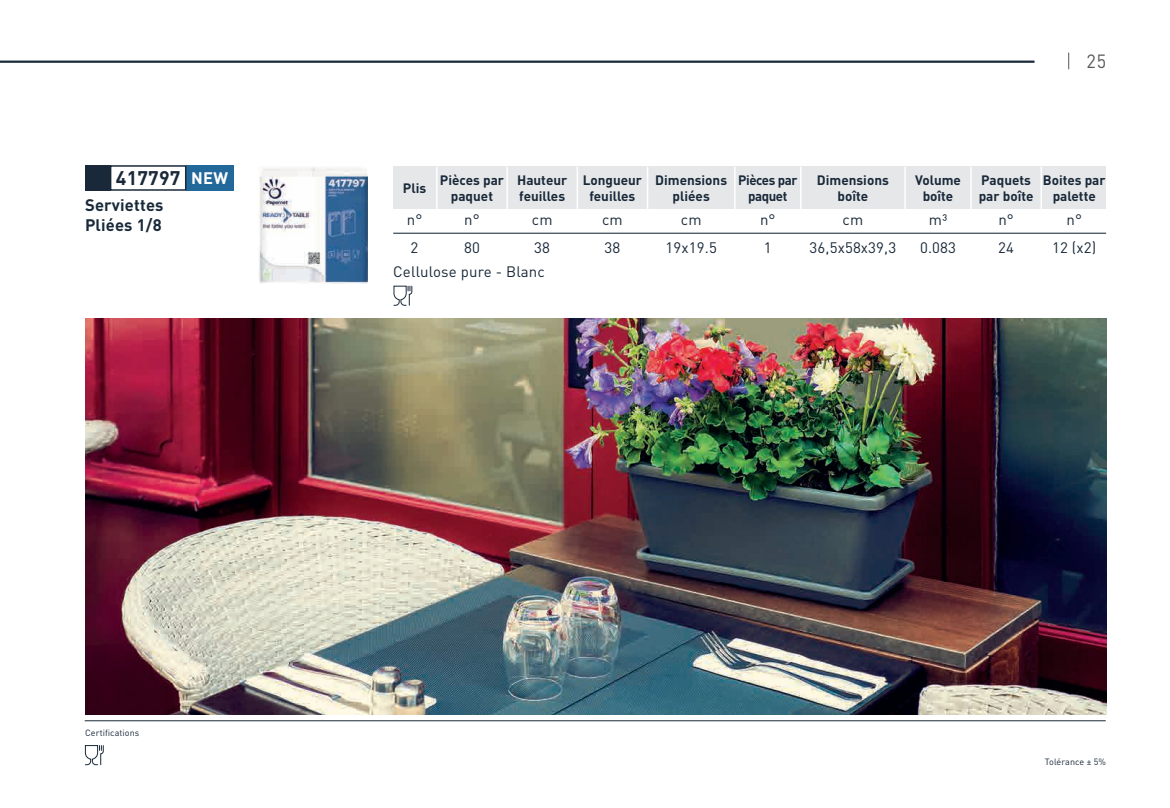
<style>
.page{position:relative;width:1170px;height:808px;background:#fff}
.page>*{position:absolute;margin:0;border:0;box-sizing:border-box;transform-origin:0 0}
.t1{font:700 19.5px "DIN Pro";letter-spacing:.01em;color:#192939}
.t2{font:18.9px "DIN Pro";color:#57585a;scale:.95 1}
.t3{font:700 16.5px/19.8px "DIN Pro";letter-spacing:.01em;color:#192939}
.t4{font:700 16.5px "DIN Pro";color:#fff}
.t5{font:15px/27.6px "DIN Pro";letter-spacing:.01em;color:#192939}
.t6{font:700 13.5px/16.5px "DIN Pro";color:#192939;text-align:center}
.t7{font:700 13.5px/16.5px "DIN Pro";letter-spacing:-.03em;color:#192939;text-align:center}
.t8{font:9px "DIN Pro";letter-spacing:.01em;color:#192939}
</style>
<div class="page">
<svg style="left:1068px;top:53px;width:1px;height:16px"></svg>
<hr style="left:0;top:61px;width:1034px;height:2px;background:#192939">
<svg style="left:85px;top:745px;width:19px;height:20px"></svg>
<hr style="left:85px;top:720px;width:1020px;height:1px;background:#192939">
<div style="left:186px;top:165px;width:47px;height:26px;background:#23689a"></div>
<img style="left:259px;top:167px;width:109px;height:116px">
<svg style="left:393px;top:286px;width:19px;height:20px"></svg>
<div style="left:110px;top:165px;width:76px;height:26px;border:2px solid #192939"></div>
<div style="left:85px;top:165px;width:26px;height:26px;background:#192939"></div>
<div style="left:393px;top:167px;width:713px;height:42px;background:#e6e7e9"></div>
<hr style="left:393px;top:233px;width:713px;height:1px;background:#192939">
<hr style="left:436px;top:167px;width:1px;height:42px;background:#fff">
<hr style="left:506px;top:167px;width:2px;height:42px;background:#fff">
<hr style="left:576px;top:167px;width:2px;height:42px;background:#fff">
<hr style="left:646px;top:167px;width:2px;height:42px;background:#fff">
<hr style="left:734px;top:167px;width:1px;height:42px;background:#fff">
<hr style="left:800px;top:167px;width:1px;height:42px;background:#fff">
<hr style="left:904px;top:167px;width:1px;height:42px;background:#fff">
<hr style="left:970px;top:167px;width:1px;height:42px;background:#fff">
<hr style="left:1040px;top:167px;width:1px;height:42px;background:#fff">
<img style="left:85px;top:319px;width:1021px;height:395px">
<h1 class="t1" style="left:116px;top:165px;width:66px">417797</h1>
<p class="t3" style="left:85px;top:195px;width:80px">Serviettes<br>Pliées 1/8</p>
<p class="t4" style="left:191px;top:167px;width:38px">NEW</p>
<h2 class="t2" style="left:1086px;top:49px;width:22px">25</h2>
<p class="t6" style="left:403px;top:179px;width:25px">Plis</p>
<p class="t6" style="left:440px;top:171px;width:66px">Pièces par paquet</p>
<p class="t6" style="left:517px;top:171px;width:52px;text-align:left">Hauteur feuilles</p>
<p class="t6" style="left:582px;top:171px;width:61px">Longueur feuilles</p>
<p class="t6" style="left:655px;top:171px;width:73px">Dimensions pliées</p>
<p class="t7" style="left:738px;top:171px;width:61px">Pièces par paquet</p>
<p class="t6" style="left:817px;top:171px;width:73px">Dimensions boîte</p>
<p class="t6" style="left:915px;top:171px;width:47px">Volume boîte</p>
<p class="t6" style="left:978px;top:171px;width:56px;text-align:left">Paquets par boîte</p>
<p class="t6" style="left:1042px;top:171px;width:64px">Boites par palette</p>
<p class="t5" style="left:407px;top:206px;width:17px">n°<br>2</p>
<p class="t5" style="left:464px;top:206px;width:17px">n°<br>80</p>
<p class="t5" style="left:532px;top:206px;width:22px">cm<br>38</p>
<p class="t5" style="left:602px;top:206px;width:22px">cm<br>38</p>
<p class="t5" style="left:665px;top:206px;width:53px;text-align:center">cm<br>19x19.5</p>
<p class="t5" style="left:760px;top:206px;width:17px">n°<br>1</p>
<p class="t5" style="left:809px;top:206px;width:88px;text-align:center">cm<br>36,5x58x39,3</p>
<p class="t5" style="left:920px;top:206px;width:37px;text-align:center">m³<br>0.083</p>
<p class="t5" style="left:998px;top:206px;width:17px">n°<br>24</p>
<p class="t5" style="left:1052px;top:206px;width:46px;text-align:center">n°<br>12 (x2)</p>
<p class="t5" style="left:393px;top:258px;width:153px">Cellulose pure - Blanc</p>
<p class="t8" style="left:85px;top:728px;width:56px">Certifications</p>
<p class="t8" style="left:1044px;top:756px;width:63px">Tolérance ± 5%</p>
</div>
